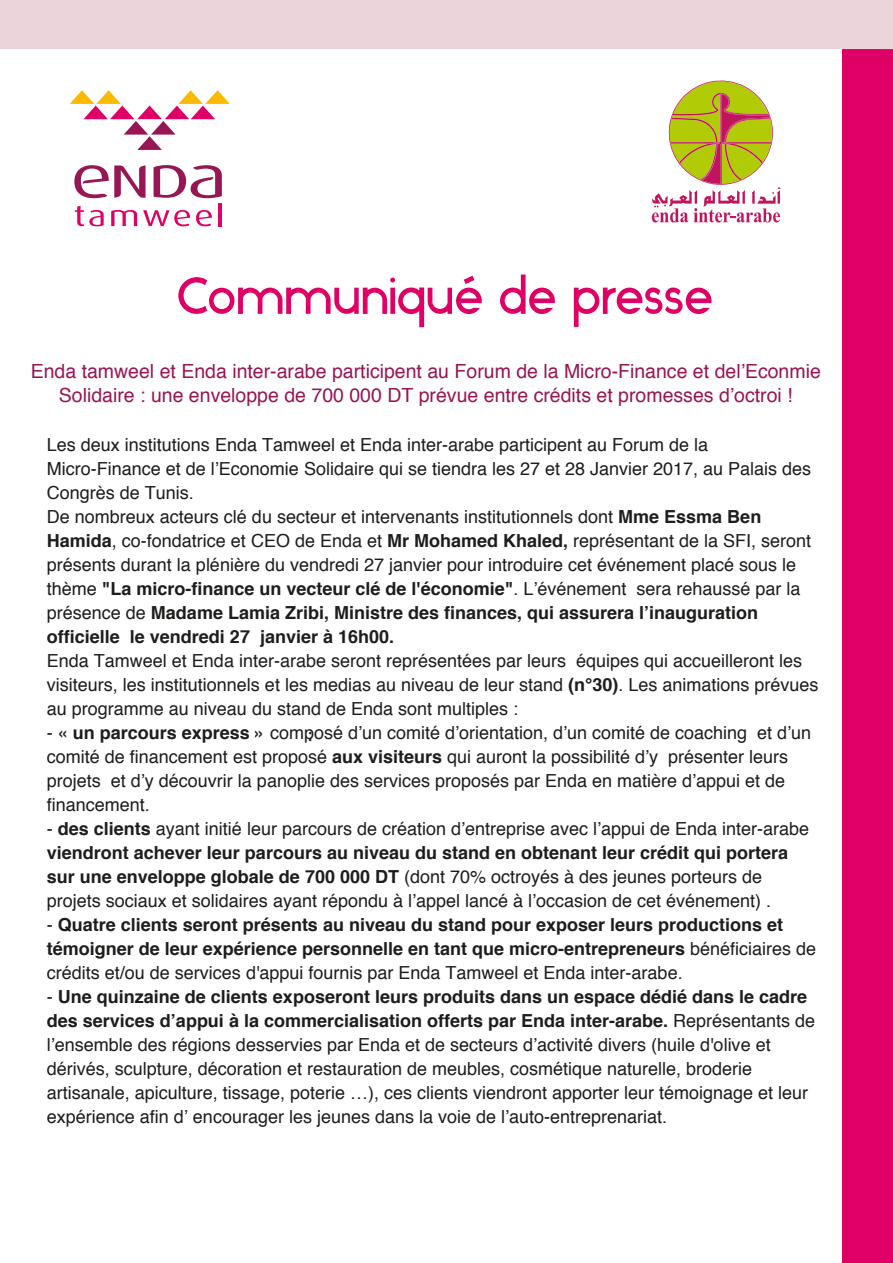
<style>
.page{position:relative;width:893px;height:1263px;background:#fff}
.page>*{position:absolute;margin:0;border:0;box-sizing:border-box;transform-origin:0 0}
.t1{font:52.5px "Ikaros";color:#de0065}
.t2{font:19.5px/24px "Helvetica";color:#961754;text-align:center}
.t3{font:19.5px "Myriad Pro";color:#1d1d1b}
.t4{font:18px/24px "Helvetica";color:#1d1d1b}
.t5{font:700 18px/24px "Helvetica";color:#1d1d1b}
.s1{font-weight:700}
.s2{font-weight:400}
</style>
<div class="page">
<svg style="left:70px;top:90px;width:160px;height:60px"></svg>
<svg style="left:154px;top:165px;width:68px;height:33px"></svg>
<svg style="left:74px;top:165px;width:72px;height:33px"></svg>
<svg style="left:75px;top:206px;width:29px;height:20px"></svg>
<svg style="left:111px;top:210px;width:26px;height:16px"></svg>
<svg style="left:143px;top:210px;width:47px;height:16px"></svg>
<svg style="left:196px;top:210px;width:16px;height:16px"></svg>
<hr style="left:219px;top:203px;width:3px;height:23px;background:#de0065">
<div style="left:843px;top:0;width:50px;height:1263px;background:#de0065"></div>
<div style="left:0;top:0;width:893px;height:49px;background:#ebd5db"></div>
<svg style="left:652px;top:80px;width:129px;height:143px"></svg>
<h1 class="t1" style="left:176px;top:265px;width:539px">Communiqué de presse</h1>
<p class="t2" style="left:31px;top:360px;width:792px">Enda tamweel et Enda inter-arabe participent au Forum de la Micro-Finance et del’Econmie<br>Solidaire : une enveloppe de 700 000 DT prévue entre crédits et promesses d’octroi !</p>
<p class="t4" style="left:47px;top:434px;width:766px">Les deux institutions Enda Tamweel et Enda inter-arabe participent au Forum de la Micro-Finance et de l’Economie Solidaire qui se tiendra les 27 et 28 Janvier 2017, au Palais des Congrès de Tunis.<br>De nombreux acteurs clé du secteur et intervenants institutionnels dont <span class="s1">Mme Essma Ben Hamida</span>, co-fondatrice et CEO de Enda et <span class="s1">Mr Mohamed Khaled,</span> représentant de la SFI, seront présents durant la plénière du vendredi 27 janvier pour introduire cet événement placé sous le thème <span class="s1">"La micro-finance un vecteur clé de l'économie"</span>. L’événement sera rehaussé par la présence de <span class="s1">Madame Lamia Zribi, Ministre des finances, qui assurera l’inauguration officielle le vendredi 27 janvier à 16h00.</span></p>
<p class="t4" style="left:47px;top:650px;width:773px">Enda Tamweel et Enda inter-arabe seront représentées par leurs équipes qui accueilleront les visiteurs, les institutionnels et les medias au niveau de leur stand <span class="s1">(n°30)</span>. Les animations prévues au programme au niveau du stand de Enda sont multiples :</p>
<p class="t4" style="left:47px;top:721px;width:766px">- <span class="s1">« un parcours express »</span> composé d’un comité d’orientation, d’un comité de coaching et d’un comité de financement est proposé <span class="s1">aux visiteurs</span> qui auront la possibilité d’y présenter leurs projets et d’y découvrir la panoplie des services proposés par Enda en matière d’appui et de financement.</p>
<p class="t4" style="left:47px;top:817px;width:764px">- <span class="s1">des clients</span> ayant initié leur parcours de création d’entreprise avec l’appui de Enda inter-arabe <span class="s1">viendront achever leur parcours au niveau du stand en obtenant leur crédit qui portera sur une enveloppe globale de 700 000 DT</span> (dont 70% octroyés à des jeunes porteurs de projets sociaux et solidaires ayant répondu à l’appel lancé à l’occasion de cet événement) .</p>
<p class="t5" style="left:47px;top:913px;width:771px"><span class="s2">-</span> Quatre clients seront présents au niveau du stand pour exposer leurs productions et témoigner de leur expérience personnelle en tant que micro-entrepreneurs <span class="s2">bénéficiaires de crédits et/ou de services d'appui fournis par Enda Tamweel et Enda inter-arabe.</span></p>
<p class="t4" style="left:47px;top:985px;width:770px">- <span class="s1">Une quinzaine de clients exposeront leurs produits dans un espace dédié dans le cadre des services d’appui à la commercialisation offerts par Enda inter-arabe.</span> Représentants de l’ensemble des régions desservies par Enda et de secteurs d’activité divers (huile d'olive et dérivés, sculpture, décoration et restauration de meubles, cosmétique naturelle, broderie artisanale, apiculture, tissage, poterie …), ces clients viendront apporter leur témoignage et leur expérience afin d’ encourager les jeunes dans la voie de l’auto-entreprenariat.</p>
<p class="t3" style="left:308px;top:722px;width:6px">:</p>
</div>
